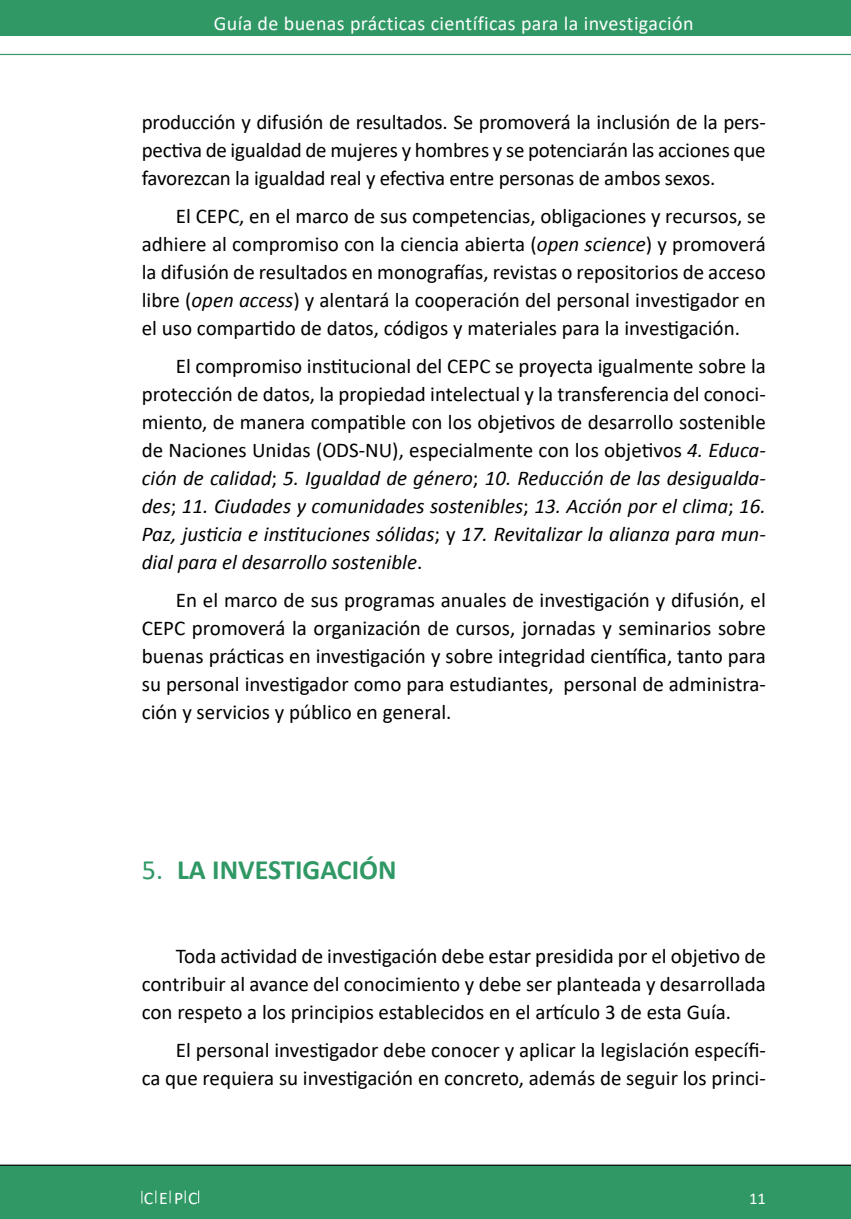
<style>
.page{position:relative;width:851px;height:1219px;background:#fff}
.page>*{position:absolute;margin:0;border:0;box-sizing:border-box;transform-origin:0 0}
.LAD1{font:700 28px "Calibri";color:#2f9865}
.t1{font:21px/28px "Calibri";color:#000;text-align:justify}
.t2{font:20px "Calibri";letter-spacing:.02em;color:#fff}
.t3{font:17.8px "Calibri";color:#fff}
.t4{font:16.6px "Calibri";color:#fff}
.s1{font-style:italic}
.s2{font-weight:400}
</style>
<div class="page">
<hr style="left:0;top:54px;width:850px;height:1px;background:#2f9865">
<div style="left:0;top:0;width:850px;height:36px;background:#2f9865"></div>
<div style="left:0;top:1165px;width:850px;height:54px;background:#2f9865"></div>
<svg style="left:155px;top:1190px;width:1px;height:13px"></svg>
<svg style="left:141px;top:1191px;width:1px;height:12px"></svg>
<svg style="left:198px;top:1190px;width:1px;height:13px"></svg>
<svg style="left:170px;top:1190px;width:1px;height:13px"></svg>
<svg style="left:185px;top:1190px;width:1px;height:13px"></svg>
<p class="t2" style="left:214px;top:10px;width:481px">Guía de buenas prácticas científicas para la investigación</p>
<p class="t1" style="left:142px;top:108px;width:625px">producción y difusión de resultados. Se promoverá la inclusión de la pers&shy;pectiva de igualdad de mujeres y hombres y se potenciarán las acciones que favorezcan la igualdad real y efectiva entre personas de ambos sexos.</p>
<p class="t1" style="left:142px;top:202px;width:625px;text-indent:34px">El CEPC, en el marco de sus competencias, obligaciones y recursos, se adhiere al compromiso con la ciencia abierta (<span class="s1">open science</span>) y promoverá la difusión de resultados en monografías, revistas o repositorios de acceso libre (<span class="s1">open access</span>) y alentará la cooperación del personal investigador en el uso compartido de datos, códigos y materiales para la investigación.</p>
<p class="t1" style="left:142px;top:352px;width:625px;text-indent:34px">El compromiso institucional del CEPC se proyecta igualmente sobre la protección de datos, la propiedad intelectual y la transferencia del conoci&shy;miento, de manera compatible con los objetivos de desarrollo sostenible de Naciones Unidas (ODS-NU), especialmente con los objetivos <span class="s1">4. Educa&shy;ción de calidad</span>; <span class="s1">5. Igualdad de género</span>; <span class="s1">10. Reducción de las desigualda&shy;des</span>; <span class="s1">11. Ciudades y comunidades sostenibles</span>; <span class="s1">13. Acción por el clima</span>; <span class="s1">16.<br>Paz, justicia e instituciones sólidas</span>; y <span class="s1">17. Revitalizar la alianza para mun&shy;dial para el desarrollo sostenible</span>.</p>
<p class="t1" style="left:142px;top:586px;width:625px;text-indent:34px">En el marco de sus programas anuales de investigación y difusión, el CEPC promoverá la organización de cursos, jornadas y seminarios sobre buenas prácticas en investigación y sobre integridad científica, tanto para su personal investigador como para estudiantes, personal de administra&shy;ción y servicios y público en general.</p>
<p class="LAD1" style="left:142px;top:852px;width:256px"><span class="s2">5.</span> LA INVESTIGACIÓN</p>
<p class="t1" style="left:142px;top:942px;width:625px;text-indent:34px">Toda actividad de investigación debe estar presidida por el objetivo de contribuir al avance del conocimiento y debe ser planteada y desarrollada con respeto a los principios establecidos en el artículo 3 de esta Guía.</p>
<p class="t1" style="left:142px;top:1036px;width:625px;text-align:right">El personal investigador debe conocer y aplicar la legislación específi-<br>ca que requiera su investigación en concreto, además de seguir los princi-</p>
<p class="t3" style="left:144px;top:1185px;width:55px">C E P C</p>
<p class="t4" style="left:749px;top:1186px;width:18px">11</p>
</div>
